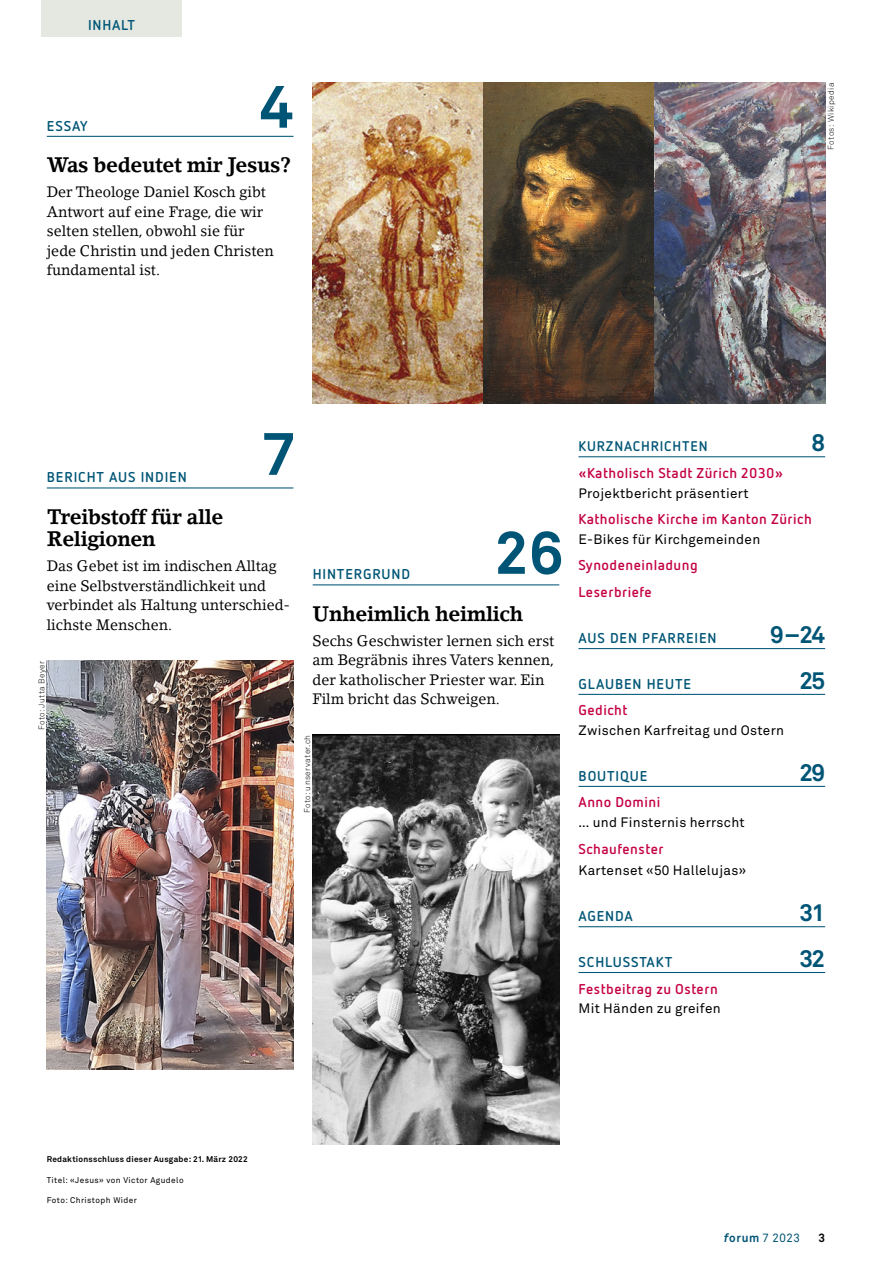
<style>
.page{position:relative;width:872px;height:1263px;background:#fff}
.page>*{position:absolute;margin:0;border:0;box-sizing:border-box;transform-origin:0 0}
._00_Rubriktitel__9_p{font:700 60px "Akkurat Pro";color:#005576}
.rubriktitel_inhalt{font:700 60px "Akkurat Pro";color:#005576}
.rubriktitel_inhalt-2{font:700 24px "Akkurat Pro";letter-spacing:-.075em;color:#005576}
.Titel_anriss__14pt{font:700 21px/22.5px "Lino Letter";letter-spacing:-.02em;color:#000;scale:.96 1}
.Anrisstext__10pt{font:15px/19.5px "Lino Letter";color:#000;scale:.96 1}
.inhalt_untertitel__9{font:700 14.25px "Netto OT";letter-spacing:.035em;color:#c40045}
.rubriktitel_inhalt-3{font:700 14.25px "Netto OT";letter-spacing:.06em;color:#005576}
._00_Rubriktitel__9_p-2{font:700 14.25px "Netto OT";letter-spacing:.05em;color:#005576}
.rubriktitel_inhalt-4{font:700 13.95px "Netto OT";letter-spacing:.06em;color:#005576}
.Inhalt_beschreibsatz{font:13.5px "Akkurat Pro";letter-spacing:.025em;color:#000}
.t1{font:12px "Akkurat Pro";color:#005576;scale:.96 1}
.t2{font:700 12px "Akkurat Pro";color:#000;scale:.96 1}
._11_Bildnachweis__5{font:8.25px "Akkurat Pro";letter-spacing:.05em;color:#000}
._11_Bildnachweis__5-2{font:8.25px "Akkurat Light Pro";letter-spacing:.05em;color:#000}
._11_Bildnachweis__5-3{font:700 8.25px "Akkurat Pro";letter-spacing:.03em;color:#000}
.s1{font-weight:700;font-style:italic}
.s2{font-weight:700}
</style>
<div class="page">
<div style="left:41px;top:0;width:141px;height:36px;background:#e4e8e1"></div>
<hr style="left:578px;top:456px;width:247px;height:1px;background:#005576">
<hr style="left:578px;top:648px;width:247px;height:1px;background:#005576">
<hr style="left:578px;top:694px;width:247px;height:1px;background:#005576">
<hr style="left:578px;top:786px;width:247px;height:1px;background:#005576">
<hr style="left:578px;top:926px;width:247px;height:1px;background:#005576">
<hr style="left:578px;top:972px;width:247px;height:1px;background:#005576">
<hr style="left:47px;top:136px;width:246px;height:1px;background:#005576">
<hr style="left:313px;top:584px;width:246px;height:1px;background:#005576">
<img style="left:313px;top:735px;width:246px;height:409px">
<hr style="left:47px;top:487px;width:246px;height:1px;background:#005576">
<img style="left:47px;top:660px;width:246px;height:410px">
<img style="left:313px;top:82px;width:170px;height:322px">
<svg style="left:483px;top:82px;width:171px;height:322px;background:#52412e"></svg>
<img style="left:654px;top:82px;width:171px;height:322px">
<p class="_00_Rubriktitel__9_p-2" style="left:88px;top:16px;width:48px">INHALT</p>
<p class="rubriktitel_inhalt" style="left:259px;top:69px;width:36px">4</p>
<p class="Titel_anriss__14pt" style="left:47px;top:154px;width:256px">Was bedeutet mir Jesus?</p>
<p class="Anrisstext__10pt" style="left:47px;top:182px;width:238px">Der Theologe Daniel Kosch gibt<br>Antwort auf eine Frage, die wir selten stellen, obwohl sie für jede Christin und jeden Christen fundamental ist.</p>
<p class="rubriktitel_inhalt-3" style="left:47px;top:117px;width:42px">ESSAY</p>
<p class="_11_Bildnachweis__5-2" style="left:826px;top:150px;width:69px;rotate:-90deg">Fotos: Wikipedia</p>
<p class="_00_Rubriktitel__9_p" style="left:261px;top:416px;width:36px">7</p>
<p class="rubriktitel_inhalt-3" style="left:47px;top:468px;width:141px">BERICHT AUS INDIEN</p>
<p class="Titel_anriss__14pt" style="left:47px;top:505px;width:186px">Treibstoff für alle<br>Religionen</p>
<p class="Anrisstext__10pt" style="left:47px;top:556px;width:255px">Das Gebet ist im indischen Alltag eine Selbstverständlichkeit und verbindet als Haltung unterschied&shy;lichste Menschen.</p>
<p class="_11_Bildnachweis__5-2" style="left:37px;top:730px;width:71px;rotate:-90deg">Foto: Jutta Beyer</p>
<p class="_00_Rubriktitel__9_p" style="left:494px;top:515px;width:70px">26</p>
<p class="rubriktitel_inhalt-3" style="left:313px;top:565px;width:99px">HINTERGRUND</p>
<p class="Titel_anriss__14pt" style="left:313px;top:602px;width:221px">Unheimlich heimlich</p>
<p class="Anrisstext__10pt" style="left:313px;top:631px;width:253px">Sechs Geschwister lernen sich erst am Begräbnis ihres Vaters kennen, der katholischer Priester war. Ein Film bricht das Schweigen.</p>
<p class="_11_Bildnachweis__5-2" style="left:302px;top:813px;width:80px;rotate:-90deg">Foto: unservater.ch</p>
<p class="rubriktitel_inhalt-4" style="left:578px;top:438px;width:130px">KURZNACHRICHTEN</p>
<p class="rubriktitel_inhalt-2" style="left:811px;top:428px;width:15px">8</p>
<p class="inhalt_untertitel__9" style="left:578px;top:464px;width:206px">«Katholisch Stadt Zürich 2030»</p>
<p class="Inhalt_beschreibsatz" style="left:578px;top:485px;width:172px">Projektbericht präsentiert</p>
<p class="inhalt_untertitel__9" style="left:578px;top:510px;width:235px">Katholische Kirche im Kanton Zürich</p>
<p class="Inhalt_beschreibsatz" style="left:578px;top:531px;width:183px">E-Bikes für Kirchgemeinden</p>
<p class="inhalt_untertitel__9" style="left:578px;top:556px;width:121px">Synodeneinladung</p>
<p class="inhalt_untertitel__9" style="left:578px;top:583px;width:75px">Leserbriefe</p>
<p class="rubriktitel_inhalt-3" style="left:578px;top:629px;width:140px">AUS DEN PFARREIEN</p>
<p class="rubriktitel_inhalt-2" style="left:770px;top:620px;width:56px">9–24</p>
<p class="rubriktitel_inhalt-3" style="left:578px;top:675px;width:114px">GLAUBEN HEUTE</p>
<p class="rubriktitel_inhalt-2" style="left:799px;top:665px;width:27px">25</p>
<p class="inhalt_untertitel__9" style="left:578px;top:701px;width:50px">Gedicht</p>
<p class="Inhalt_beschreibsatz" style="left:578px;top:722px;width:207px">Zwischen Karfreitag und Ostern</p>
<p class="rubriktitel_inhalt-3" style="left:578px;top:767px;width:70px">BOUTIQUE</p>
<p class="rubriktitel_inhalt-2" style="left:799px;top:757px;width:27px">29</p>
<p class="inhalt_untertitel__9" style="left:578px;top:793px;width:83px">Anno Domini</p>
<p class="Inhalt_beschreibsatz" style="left:578px;top:814px;width:168px">… und Finsternis herrscht</p>
<p class="inhalt_untertitel__9" style="left:578px;top:840px;width:87px">Schaufenster</p>
<p class="Inhalt_beschreibsatz" style="left:578px;top:863px;width:169px">Kartenset «50 Hallelujas»</p>
<p class="rubriktitel_inhalt-3" style="left:578px;top:907px;width:56px">AGENDA</p>
<p class="rubriktitel_inhalt-2" style="left:799px;top:898px;width:27px">31</p>
<p class="rubriktitel_inhalt-3" style="left:578px;top:953px;width:95px">SCHLUSSTAKT</p>
<p class="rubriktitel_inhalt-2" style="left:799px;top:943px;width:27px">32</p>
<p class="inhalt_untertitel__9" style="left:578px;top:980px;width:141px">Festbeitrag zu Ostern</p>
<p class="Inhalt_beschreibsatz" style="left:578px;top:1000px;width:144px">Mit Händen zu greifen</p>
<p class="_11_Bildnachweis__5-3" style="left:47px;top:1154px;width:203px">Redaktionsschluss dieser Ausgabe: 21. März 2022</p>
<p class="_11_Bildnachweis__5" style="left:47px;top:1175px;width:138px">Titel: «Jesus» von Victor Agudelo</p>
<p class="_11_Bildnachweis__5" style="left:47px;top:1196px;width:92px">Foto: Christoph Wider</p>
<p class="t1" style="left:724px;top:1231px;width:80px"><span class="s1">f</span><span class="s2">orum</span> 7 2023</p>
<p class="t2" style="left:818px;top:1231px;width:8px">3</p>
</div>
